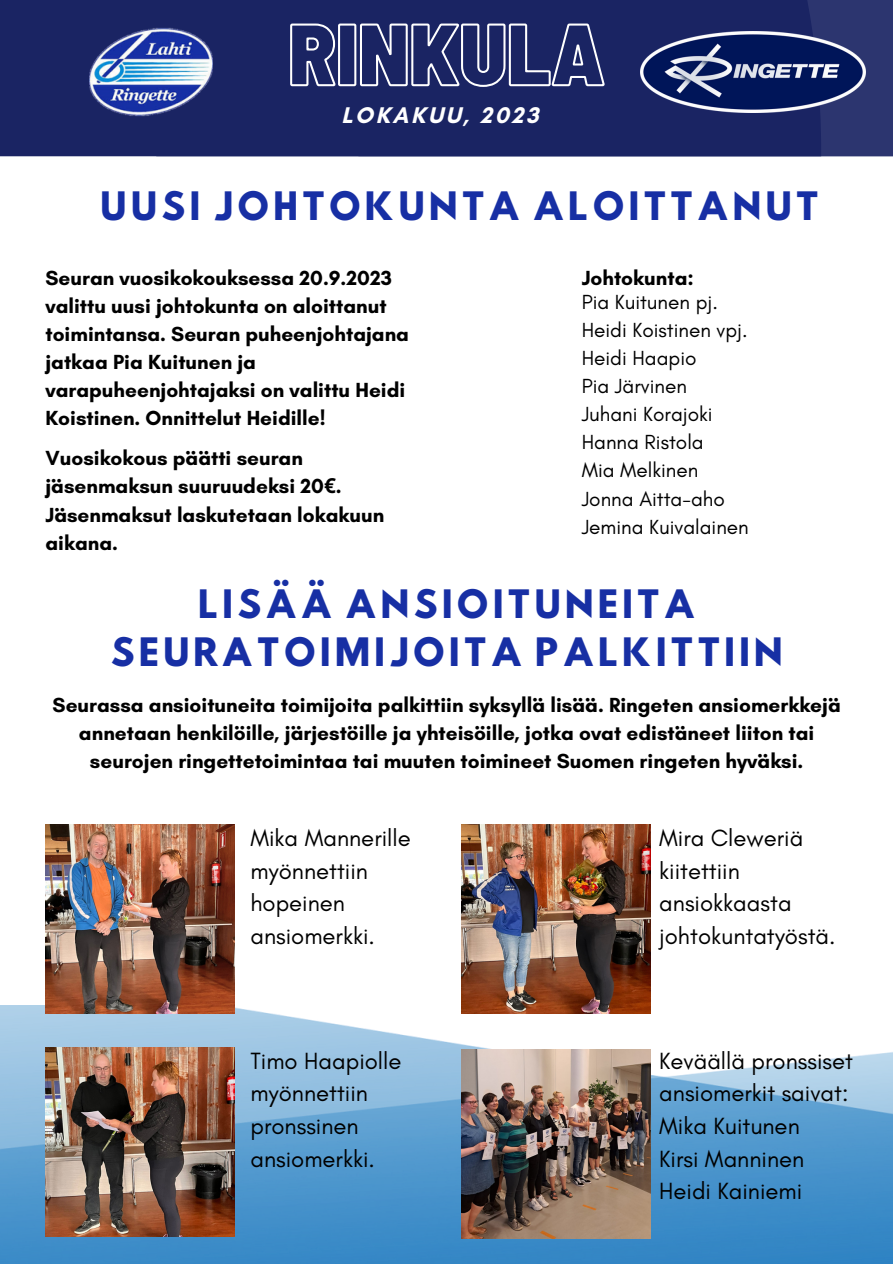
<style>
.page{position:relative;width:893px;height:1264px;background:#fff}
.page>*{position:absolute;margin:0;border:0;box-sizing:border-box;transform-origin:0 0}
.t1{font:34.65px/47.8px "Hussar Bd";letter-spacing:.09em;color:#172fa4;text-align:center}
.t2{font:23.85px/32.7px "Glacial Indifference";color:#000}
.t3{font:700 23.1px "Glacial Indifference";letter-spacing:.115em;color:#fff}
.t4{font:700 20.85px/28.2px "Glacial Indifference";color:#000}
.t5{font:20.85px "Glacial Indifference";color:#000}
.s1{font-family:"Noto Sans"}
</style>
<div class="page">
<div style="left:0;top:0;width:156px;height:156px;background:#1a2463"></div>
<div style="left:156px;top:0;width:202px;height:156px;background:#1a2463"></div>
<svg style="left:358px;top:0;width:534px;height:156px;background:#1d2665"></svg>
<img style="left:89px;top:10px;width:123px;height:123px">
<img style="left:640px;top:31px;width:225px;height:81px">
<img style="left:0;top:1005px;width:892px;height:258px">
<svg style="left:289px;top:22px;width:316px;height:66px;background:#41497d"></svg>
<img style="left:45px;top:824px;width:189px;height:189px">
<img style="left:45px;top:1047px;width:189px;height:189px">
<img style="left:461px;top:824px;width:189px;height:189px">
<img style="left:461px;top:1049px;width:189px;height:189px">
<p class="t3" style="left:341px;top:101px;width:199px">LOKAKUU, 2023</p>
<h2 class="t1" style="left:100px;top:187px;width:720px">UUSI JOHTOKUNTA ALOITTANUT</h2>
<h5 class="t4" style="left:45px;top:263px;width:365px">Seuran vuosikokouksessa 20.9.2023 valittu uusi johtokunta on aloittanut toimintansa. Seuran puheenjohtajana jatkaa Pia Kuitunen ja varapuheenjohtajaksi on valittu Heidi Koistinen. Onnittelut Heidille!</h5>
<h5 class="t4" style="left:45px;top:444px;width:340px">Vuosikokous päätti seuran jäsenmaksun suuruudeksi 20<span class="s1">€</span>.<br>Jäsenmaksut laskutetaan lokakuun aikana.</h5>
<h2 class="t4" style="left:581px;top:263px;width:114px">Johtokunta:</h2>
<p class="t5" style="left:581px;top:289px;width:138px">Pia Kuitunen pj.</p>
<p class="t5" style="left:581px;top:317px;width:167px">Heidi Koistinen vpj.</p>
<p class="t5" style="left:581px;top:345px;width:116px">Heidi Haapio</p>
<p class="t5" style="left:581px;top:373px;width:107px">Pia Järvinen</p>
<p class="t5" style="left:581px;top:401px;width:132px">Juhani Korajoki</p>
<p class="t5" style="left:581px;top:429px;width:123px">Hanna Ristola</p>
<p class="t5" style="left:581px;top:457px;width:118px">Mia Melkinen</p>
<p class="t5" style="left:581px;top:486px;width:145px">Jonna Aitta-aho</p>
<p class="t5" style="left:581px;top:514px;width:169px">Jemina Kuivalainen</p>
<h5 class="t1" style="left:110px;top:584px;width:674px">LISÄÄ ANSIOITUNEITA<br>SEURATOIMIJOITA PALKITTIIN</h5>
<p class="t4" style="left:53px;top:690px;width:789px;text-align:center">Seurassa ansioituneita toimijoita palkittiin syksyllä lisää. Ringeten ansiomerkkejä annetaan henkilöille, järjestöille ja yhteisöille, jotka ovat edistäneet liiton tai seurojen ringettetoimintaa tai muuten toimineet Suomen ringeten hyväksi.</p>
<h5 class="t2" style="left:250px;top:821px;width:162px">Mika Mannerille myönnettiin hopeinen ansiomerkki.</h5>
<p class="t2" style="left:250px;top:1044px;width:152px">Timo Haapiolle myönnettiin pronssinen ansiomerkki.</p>
<h4 class="t2" style="left:659px;top:821px;width:178px">Mira Cleweriä kiitettiin ansiokkaasta johtokuntatyöstä.</h4>
<h4 class="t2" style="left:659px;top:1044px;width:195px">Keväällä pronssiset ansiomerkit saivat:<br>Mika Kuitunen<br>Kirsi Manninen<br>Heidi Kainiemi</h4>
</div>
